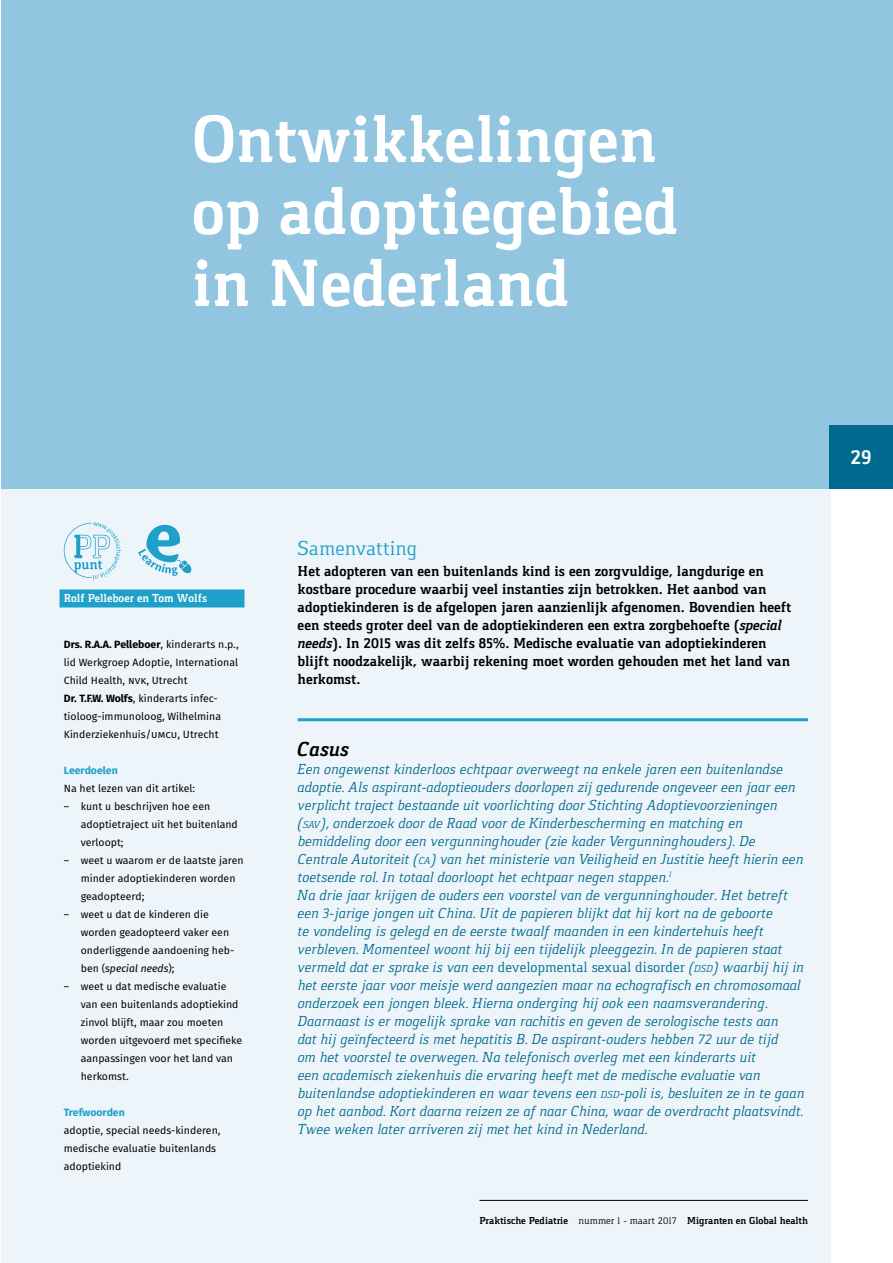
<style>
.page{position:relative;width:893px;height:1263px;background:#fff}
.page>*{position:absolute;margin:0;border:0;box-sizing:border-box;transform-origin:0 0}
.t1{font:700 69px/72px "Gaspar";color:#fff}
.t2{font:21px "Gaspar";color:#1ea1c9}
.t3{font:italic 700 21px "Gaspar";letter-spacing:.01em;color:#000}
.t4{font:700 21px "Gaspar";color:#fff}
.t5{font:italic 15px/18px "Gaspar";color:#006a8e}
.t6{font:700 15px/18px "Gaspar";color:#000}
.t7{font:700 12px "Gaspar";color:#fff}
.t8{font:10.5px/18px "Fira Sans OT";color:#000}
.t9{font:700 10.5px "Gaspar";color:#000}
.t10{font:700 10.5px "Fira Sans OT";color:#1ea1c9}
.s1{font-weight:700}
.s2{font-style:italic}
.s3{font-size:10.5px}
.s4{font-style:normal}
.s5{font-weight:400}
</style>
<div class="page">
<div style="left:1px;top:0;width:829px;height:1263px;background:#eef5fa"></div>
<div style="left:1px;top:0;width:892px;height:489px;background:#92c6e0"></div>
<div style="left:60px;top:589px;width:184px;height:18px;background:#1ea1c9"></div>
<hr style="left:298px;top:718px;width:510px;height:3px;background:#1ea1c9">
<svg style="left:138px;top:525px;width:54px;height:51px"></svg>
<svg style="left:64px;top:522px;width:57px;height:58px"></svg>
<div style="left:829px;top:425px;width:64px;height:64px;background:#006a8e"></div>
<hr style="left:479px;top:1200px;width:329px;height:1px;background:#000">
<h1 class="t1" style="left:192px;top:104px;width:489px">Ontwikkelingen op adoptiegebied in Nederland</h1>
<p class="t7" style="left:64px;top:591px;width:145px">Rolf Pelleboer en Tom Wolfs</p>
<p class="t8" style="left:64px;top:636px;width:177px"><span class="s1">Drs. R.A.A. Pelleboer</span>, kinderarts n.p., lid Werkgroep Adoptie, International Child Health, nvk, Utrecht<br><span class="s1">Dr. T.F.W. Wolfs</span>, kinderarts infec&shy;tioloog-immunoloog, Wilhelmina Kinderziekenhuis/umcu, Utrecht</p>
<p class="t10" style="left:64px;top:763px;width:56px">Leerdoelen</p>
<p class="t8" style="left:64px;top:780px;width:133px">Na het lezen van dit artikel:</p>
<p class="t8" style="left:81px;top:798px;width:159px;text-indent:-17px">– kunt u beschrijven hoe een adoptietraject uit het buitenland verloopt;</p>
<p class="t8" style="left:81px;top:852px;width:164px;text-indent:-17px">– weet u waarom er de laatste jaren minder adoptiekinderen worden geadopteerd;</p>
<p class="t8" style="left:81px;top:906px;width:155px;text-indent:-17px">– weet u dat de kinderen die worden geadopteerd vaker een onderliggende aandoening heb&shy;ben (<span class="s2">special needs</span>);</p>
<p class="t8" style="left:81px;top:978px;width:163px;text-indent:-17px">– weet u dat medische evaluatie van een buitenlands adoptiekind zinvol blijft, maar zou moeten worden uitgevoerd met specifieke aanpassingen voor het land van herkomst.</p>
<p class="t10" style="left:64px;top:1105px;width:63px">Trefwoorden</p>
<p class="t8" style="left:64px;top:1122px;width:158px">adoptie, special needs-kinderen, medische evaluatie buitenlands adoptiekind</p>
<h2 class="t2" style="left:298px;top:536px;width:121px">Samenvatting</h2>
<p class="t6" style="left:298px;top:562px;width:495px">Het adopteren van een buitenlands kind is een zorgvuldige, langdurige en kostbare procedure waarbij veel instanties zijn betrokken. Het aanbod van adoptiekinderen is de afgelopen jaren aanzienlijk afgenomen. Bovendien heeft een steeds groter deel van de adoptiekinderen een extra zorgbehoefte (<span class="s2">special needs</span>). In 2015 was dit zelfs 85%. Medische evaluatie van adoptiekinderen blijft noodzakelijk, waarbij rekening moet worden gehouden met het land van herkomst.</p>
<h2 class="t3" style="left:298px;top:737px;width:53px">Casus</h2>
<p class="t5" style="left:298px;top:760px;width:508px">Een ongewenst kinderloos echtpaar overweegt na enkele jaren een buitenlandse adoptie. Als aspirant-adoptieouders doorlopen zij gedurende ongeveer een jaar een verplicht traject bestaande uit voorlichting door Stichting Adoptievoorzieningen (<span class="s3">SAV</span>), onderzoek door de Raad voor de Kinderbescherming en matching en bemiddeling door een vergunninghouder (zie kader Vergunninghouders). De Centrale Autoriteit (<span class="s3">CA</span>) van het ministerie van Veiligheid en Justitie heeft hierin een toetsende rol. In totaal doorloopt het echtpaar negen stappen.<sup>1<br></sup>Na drie jaar krijgen de ouders een voorstel van de vergunninghouder. Het betreft een 3-jarige jongen uit China. Uit de papieren blijkt dat hij kort na de geboorte<br>te vondeling is gelegd en de eerste twaalf maanden in een kindertehuis heeft verbleven. Momenteel woont hij bij een tijdelijk pleeggezin. In de papieren staat vermeld dat er sprake is van een <span class="s4">developmental sexual disorder</span> (<span class="s3">DSD</span>) waarbij hij in het eerste jaar voor meisje werd aangezien maar na echografisch en chromosomaal onderzoek een jongen bleek. Hierna onderging hij ook een naamsverandering.<br>Daarnaast is er mogelijk sprake van rachitis en geven de serologische tests aan<br>dat hij geïnfecteerd is met hepatitis B. De aspirant-ouders hebben 72 uur de tijd<br>om het voorstel te overwegen. Na telefonisch overleg met een kinderarts uit<br>een academisch ziekenhuis die ervaring heeft met de medische evaluatie van buitenlandse adoptiekinderen en waar tevens een <span class="s3">DSD</span>-poli is, besluiten ze in te gaan op het aanbod. Kort daarna reizen ze af naar China, waar de overdracht plaatsvindt.<br>Twee weken later arriveren zij met het kind in Nederland.</p>
<p class="t9" style="left:479px;top:1215px;width:330px">Praktische Pediatrie <span class="s5">nummer 1 - maart 2017</span> Migranten en Global health</p>
<h2 class="t4" style="left:850px;top:445px;width:23px">29</h2>
</div>
